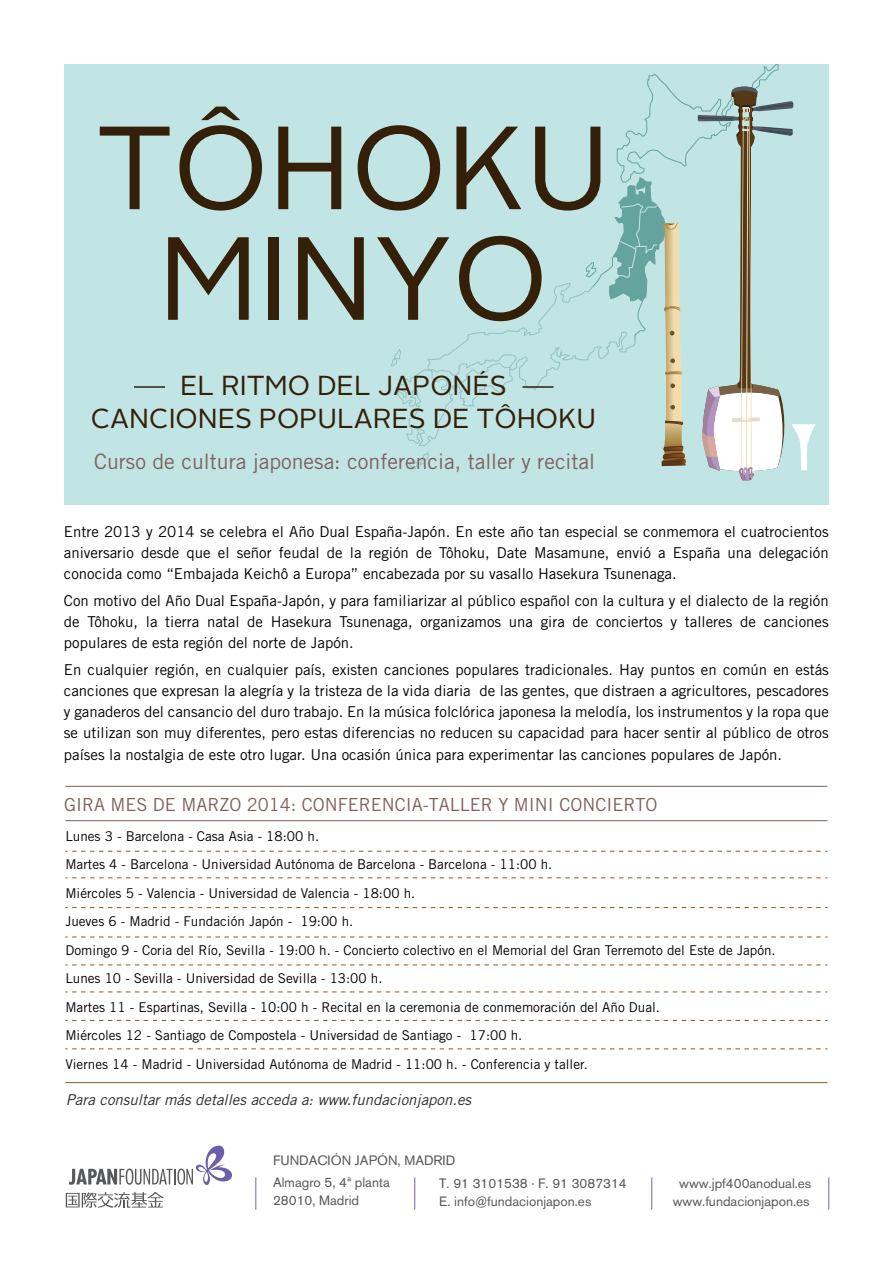
<style>
.page{position:relative;width:893px;height:1263px;background:#fff}
.page>*{position:absolute;margin:0;border:0;box-sizing:border-box;transform-origin:0 0}
.t1{font:117.9px/110.6px "Alright Sans";color:#341f08;text-align:center}
.t2{font:27.45px/33px "Alright Sans";color:#341f08;text-align:center}
.t3{font:21.3px "Trade Gothic LT Std";color:#7f605c}
.t4{font:18px "Trade Gothic LT Std";color:#7f605c}
.t5{font:15px/21px "Trade Gothic LT Std";color:#000;text-align:justify}
.t6{font:italic 15px "Trade Gothic LT Std";color:#2e292a}
.t7{font:13.5px/28.5px "Trade Gothic LT Std";color:#000}
.t8{font:13.5px/18px "Akzidenz Grotesk BE";color:#57585a}
</style>
<div class="page">
<div style="left:64px;top:64px;width:765px;height:441px;background:#c1e5e4"></div>
<svg style="left:585px;top:262px;width:11px;height:16px"></svg>
<svg style="left:609px;top:64px;width:207px;height:417px"></svg>
<hr style="left:65px;top:820px;width:762px;height:1px;background:#7f605c">
<hr style="left:65px;top:786px;width:762px;height:1px;background:#7f605c">
<svg style="left:65px;top:851px;width:762px;height:1px"></svg>
<svg style="left:65px;top:877px;width:762px;height:1px"></svg>
<svg style="left:65px;top:907px;width:762px;height:1px"></svg>
<svg style="left:65px;top:936px;width:762px;height:1px"></svg>
<svg style="left:65px;top:964px;width:762px;height:1px"></svg>
<svg style="left:65px;top:991px;width:762px;height:1px"></svg>
<svg style="left:65px;top:1020px;width:762px;height:1px"></svg>
<svg style="left:65px;top:1048px;width:762px;height:1px"></svg>
<hr style="left:65px;top:1082px;width:762px;height:1px;background:#955524">
<div style="left:360px;top:257px;width:283px;height:248px;background:#c1e5e4;border-radius:50%"></div>
<hr style="left:134px;top:386px;width:31px;height:2px;background:#341f08">
<hr style="left:522px;top:386px;width:32px;height:2px;background:#341f08">
<svg style="left:66px;top:1145px;width:166px;height:63px"></svg>
<hr style="left:414px;top:1177px;width:1px;height:32px;background:#7960aa">
<hr style="left:651px;top:1177px;width:1px;height:32px;background:#7960aa">
<hr style="left:828px;top:1177px;width:1px;height:32px;background:#7960aa">
<hr style="left:255px;top:1177px;width:1px;height:32px;background:#7960aa">
<h1 class="t1" style="left:96px;top:115px;width:515px">TÔHOKU<br>MINYO</h1>
<h2 class="t2" style="left:91px;top:370px;width:507px">EL RITMO DEL JAPONÉS<br>CANCIONES POPULARES DE TÔHOKU</h2>
<h3 class="t3" style="left:94px;top:448px;width:503px">Curso de cultura japonesa: conferencia, taller y recital</h3>
<p class="t5" style="left:64px;top:521px;width:766px">Entre 2013 y 2014 se celebra el Año Dual España-Japón. En este año tan especial se conmemora el cuatrocientos aniversario desde que el señor feudal de la región de Tôhoku, Date Masamune, envió a España una delegación conocida como “Embajada Keichô a Europa” encabezada por su vasallo Hasekura Tsunenaga.</p>
<p class="t5" style="left:64px;top:590px;width:766px">Con motivo del Año Dual España-Japón, y para familiarizar al público español con la cultura y el dialecto de la región de Tôhoku, la tierra natal de Hasekura Tsunenaga, organizamos una gira de conciertos y talleres de canciones populares de esta región del norte de Japón.</p>
<p class="t5" style="left:64px;top:659px;width:766px">En cualquier región, en cualquier país, existen canciones populares tradicionales. Hay puntos en común en estás canciones que expresan la alegría y la tristeza de la vida diaria de las gentes, que distraen a agricultores, pescadores y ganaderos del cansancio del duro trabajo. En la música folclórica japonesa la melodía, los instrumentos y la ropa que se utilizan son muy diferentes, pero estas diferencias no reducen su capacidad para hacer sentir al público de otros</p>
<p class="t5" style="left:64px;top:744px;width:720px">países la nostalgia de este otro lugar. Una ocasión única para experimentar las canciones populares de Japón.</p>
<p class="t4" style="left:64px;top:794px;width:595px">GIRA MES DE MARZO 2014: CONFERENCIA-TALLER Y MINI CONCIERTO</p>
<p class="t7" style="left:65px;top:821px;width:712px">Lunes 3 - Barcelona - Casa Asia - 18:00 h.<br>Martes 4 - Barcelona - Universidad Autónoma de Barcelona - Barcelona - 11:00 h.<br>Miércoles 5 - Valencia - Universidad de Valencia - 18:00 h.<br>Jueves 6 - Madrid - Fundación Japón - 19:00 h.<br>Domingo 9 - Coria del Río, Sevilla - 19:00 h. - Concierto colectivo en el Memorial del Gran Terremoto del Este de Japón.<br>Lunes 10 - Sevilla - Universidad de Sevilla - 13:00 h.<br>Martes 11 - Espartinas, Sevilla - 10:00 h - Recital en la ceremonia de conmemoración del Año Dual.<br>Miércoles 12 - Santiago de Compostela - Universidad de Santiago - 17:00 h.<br>Viernes 14 - Madrid - Universidad Autónoma de Madrid - 11:00 h. - Conferencia y taller.</p>
<p class="t6" style="left:66px;top:1090px;width:407px">Para consultar más detalles acceda a: www.fundacionjapon.es</p>
<p class="t8" style="left:273px;top:1151px;width:184px">FUNDACIÓN JAPÓN, MADRID</p>
<p class="t8" style="left:273px;top:1173px;width:118px">Almagro 5, 4ª planta</p>
<p class="t8" style="left:679px;top:1174px;width:134px">www.jpf400anodual.es</p>
<p class="t8" style="left:273px;top:1191px;width:88px">28010, Madrid</p>
<p class="t8" style="left:439px;top:1174px;width:189px">T. 91 3101538 · F. 91 3087314<br>E. info@fundacionjapon.es</p>
<p class="t8" style="left:673px;top:1192px;width:138px">www.fundacionjapon.es</p>
</div>
